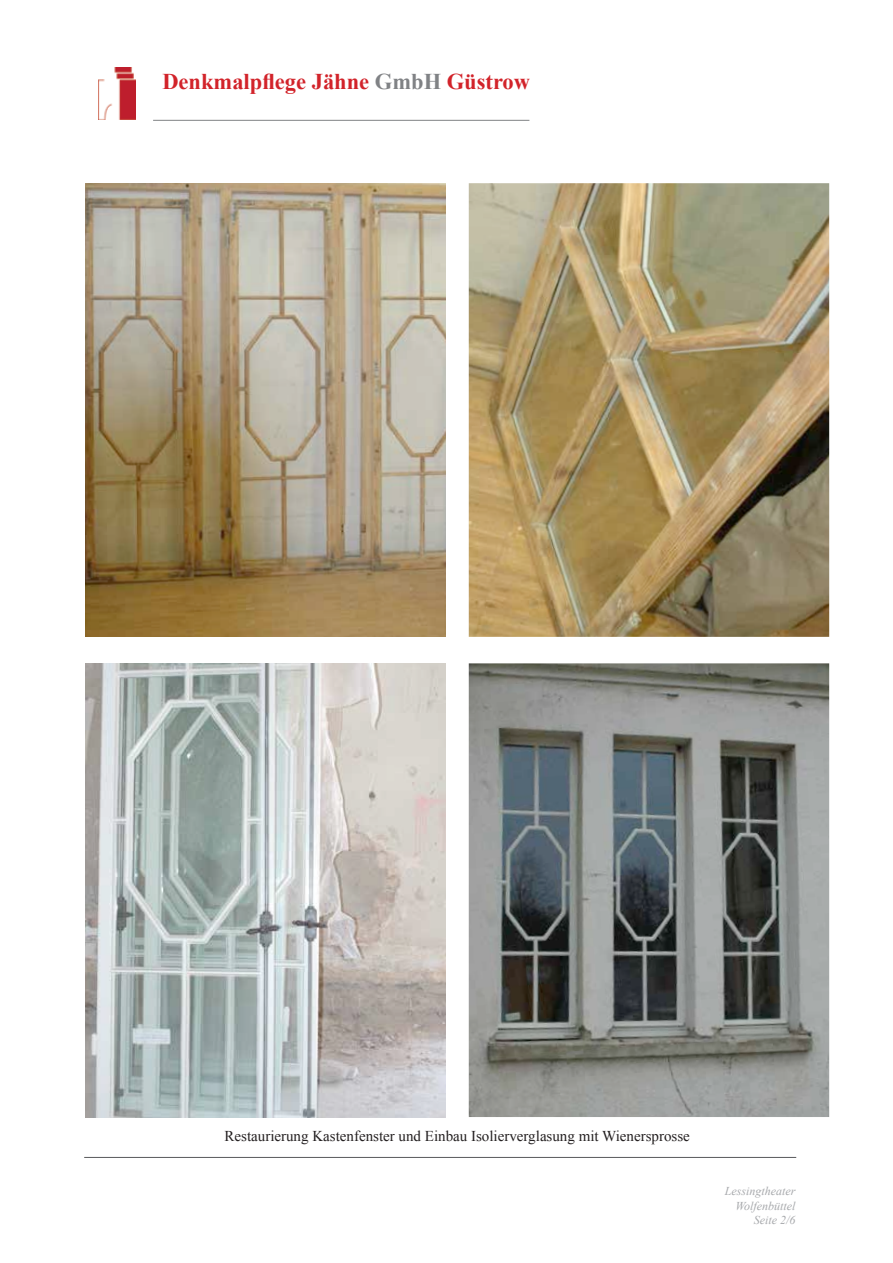
<style>
.page{position:relative;width:893px;height:1263px;background:#fff}
.page>*{position:absolute;margin:0;border:0;box-sizing:border-box;transform-origin:0 0}
.t1{font:700 22.5px "Times New Roman";color:#d2232a}
.t2{font:15px "Times New Roman";color:#231f20}
.t3{font:italic 12px/14.4px "Times New Roman";color:#a7a9ac;text-align:right}
.s1{color:#808285}
</style>
<div class="page">
<img style="left:85px;top:183px;width:360px;height:454px">
<img style="left:469px;top:183px;width:360px;height:454px">
<img style="left:98px;top:68px;width:38px;height:52px">
<hr style="left:153px;top:120px;width:376px;height:1px;background:#808285">
<hr style="left:84px;top:1157px;width:712px;height:1px;background:#58595b">
<img style="left:85px;top:663px;width:360px;height:454px">
<img style="left:469px;top:663px;width:360px;height:454px">
<h1 class="t1" style="left:162px;top:65px;width:369px">Denkmalpflege Jähne <span class="s1">GmbH</span> Güstrow</h1>
<p class="t2" style="left:224px;top:1126px;width:467px">Restaurierung Kastenfenster und Einbau Isolierverglasung mit Wienersprosse</p>
<p class="t3" style="left:725px;top:1184px;width:72px">Lessingtheater<br>Wolfenbüttel<br>Seite 2/6</p>
</div>
